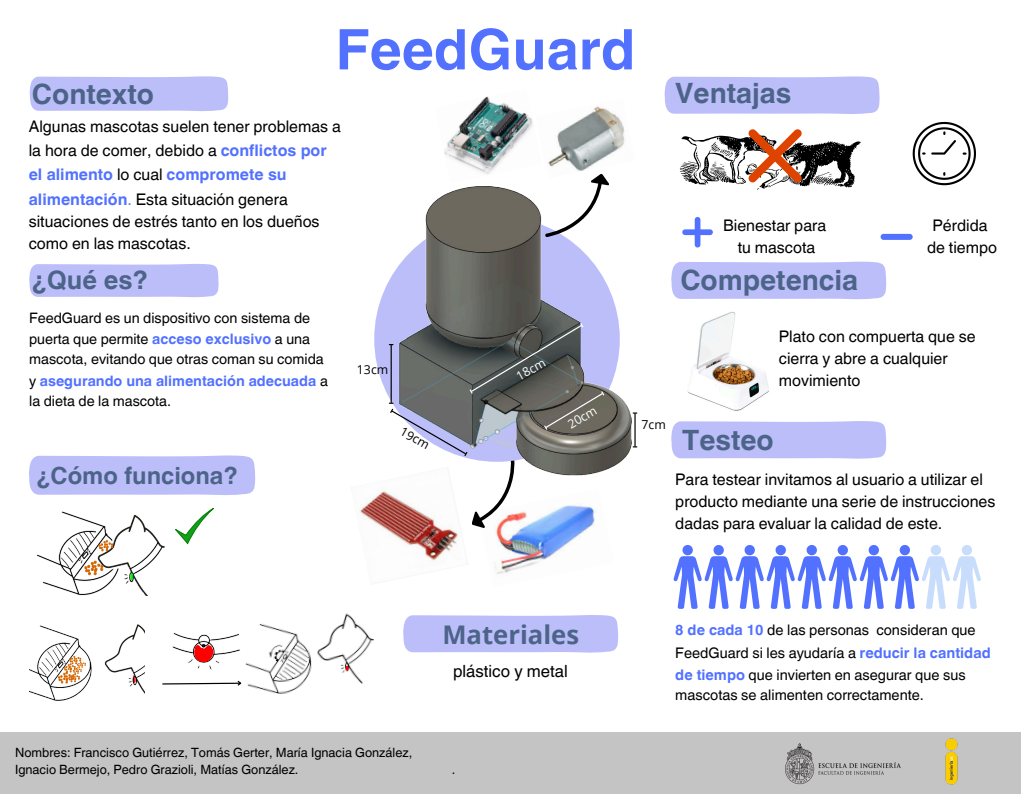
<style>
.page{position:relative;width:1021px;height:794px;background:#fff}
.page>*{position:absolute;margin:0;border:0;box-sizing:border-box;transform-origin:0 0}
.t1{font:700 56px "Helvetica World";color:#5271ff}
.t2{font:700 28px "Helvetica World";color:#4d6489}
.t3{font:700 25.68px "Open Sans";color:#4d6489}
.t4{font:700 25.4px "Helvetica World";color:#4d6489}
.t5{font:700 23.68px "Helvetica World";color:#4d6489}
.t6{font:16.8px "Helvetica World";color:#000}
.t7{font:16px/22.2px "Helvetica World";color:#000}
.t8{font:14.6px/22.2px "Helvetica World";color:#000}
.t9{font:14.4px/21.3px "Helvetica World";color:#000}
.t10{font:12.8px "Helvetica World";color:#000}
.t11{font:12.32px "Open Sans";color:#000}
.t12{font:12.32px "Open Sans";color:#fff}
.s1{font-weight:700;color:#5271ff}
.s2{color:#5271ff}
</style>
<div class="page">
<svg style="left:673px;top:545px;width:308px;height:64px"></svg>
<div style="left:0;top:732px;width:1021px;height:62px;background:#c4c4c4"></div>
<img style="left:785px;top:743px;width:116px;height:42px">
<img style="left:945px;top:738px;width:13px;height:46px">
<img style="left:144px;top:629px;width:96px;height:45px">
<svg style="left:194px;top:645px;width:19px;height:17px"></svg>
<svg style="left:162px;top:680px;width:80px;height:6px"></svg>
<img style="left:245px;top:613px;width:129px;height:81px">
<svg style="left:346px;top:665px;width:3px;height:6px"></svg>
<img style="left:37px;top:511px;width:128px;height:84px">
<svg style="left:130px;top:573px;width:3px;height:7px"></svg>
<svg style="left:84px;top:561px;width:19px;height:14px"></svg>
<svg style="left:175px;top:508px;width:39px;height:36px"></svg>
<svg style="left:98px;top:540px;width:15px;height:11px"></svg>
<svg style="left:679px;top:129px;width:181px;height:61px"></svg>
<img style="left:29px;top:624px;width:115px;height:77px">
<svg style="left:58px;top:656px;width:28px;height:27px"></svg>
<div style="left:30px;top:76px;width:198px;height:35px;background:#bcbefa"></div>
<svg style="left:29px;top:264px;width:190px;height:34px;background:#c0c2fa"></svg>
<svg style="left:29px;top:455px;width:227px;height:40px;background:#bfc1fa"></svg>
<img style="left:444px;top:96px;width:89px;height:79px">
<img style="left:548px;top:106px;width:77px;height:65px">
<img style="left:493px;top:531px;width:91px;height:43px">
<img style="left:359px;top:496px;width:99px;height:68px">
<svg style="left:682px;top:217px;width:31px;height:30px"></svg>
<div style="left:880px;top:234px;width:32px;height:6px;background:#5271ff;border-radius:3px"></div>
<div style="left:671px;top:421px;width:215px;height:38px;background:#bcbefa"></div>
<img style="left:374px;top:186px;width:264px;height:310px">
<hr style="left:634px;top:413px;width:1px;height:33px;background:#000">
<svg style="left:389px;top:322px;width:216px;height:209px"></svg>
<svg style="left:912px;top:122px;width:64px;height:63px"></svg>
<svg style="left:664px;top:76px;width:216px;height:38px;background:#bfc1fa"></svg>
<svg style="left:542px;top:174px;width:70px;height:63px"></svg>
<svg style="left:671px;top:261px;width:215px;height:39px;background:#c0c2fa"></svg>
<img style="left:687px;top:312px;width:82px;height:99px">
<div style="left:403px;top:615px;width:215px;height:38px;background:#bcbefa"></div>
<p class="t2" style="left:32px;top:71px;width:124px">Contexto</p>
<p class="t1" style="left:335px;top:4px;width:301px">FeedGuard</p>
<h1 class="t7" style="left:29px;top:114px;width:313px;line-height:24.3px">Algunas mascotas suelen tener problemas a la hora de comer, debido a <span class="s1">conflictos por el alimento</span> lo cual <span class="s1">compromete su alimentación</span><span class="s2">.</span> Esta situación genera</h1>
<h1 class="t7" style="left:29px;top:210px;width:292px">situaciones de estrés tanto en los dueños como en las mascotas.</h1>
<p class="t4" style="left:32px;top:259px;width:117px">¿Qué es?</p>
<p class="t9" style="left:29px;top:307px;width:282px">FeedGuard es un dispositivo con sistema de puerta que permite <span class="s1">acceso exclusivo</span> a una</p>
<p class="t9" style="left:29px;top:349px;width:300px">mascota, evitando que otras coman su comida y <span class="s1">asegurando una alimentación adecuada</span> a</p>
<p class="t9" style="left:29px;top:390px;width:143px">la dieta de la mascota.</p>
<p class="t5" style="left:36px;top:456px;width:203px">¿Cómo funciona?</p>
<h2 class="t11" style="left:357px;top:360px;width:33px">13cm</h2>
<p class="t11" style="left:405px;top:423px;width:33px;rotate:29deg">19cm</p>
<p class="t12" style="left:513px;top:369px;width:33px;rotate:-29deg">18cm</p>
<p class="t12" style="left:564px;top:418px;width:33px;rotate:-31deg">20cm</p>
<h2 class="t11" style="left:641px;top:416px;width:26px">7cm</h2>
<p class="t2" style="left:675px;top:71px;width:118px">Ventajas</p>
<p class="t7" style="left:723px;top:214px;width:104px;text-align:center">Bienestar para tu mascota</p>
<p class="t7" style="left:927px;top:214px;width:71px;text-align:center">Pérdida de tiempo</p>
<p class="t2" style="left:680px;top:257px;width:179px">Competencia</p>
<p class="t7" style="left:779px;top:325px;width:198px">Plato con compuerta que se cierra y abre a cualquier movimiento</p>
<h4 class="t2" style="left:682px;top:418px;width:93px">Testeo</h4>
<p class="t7" style="left:675px;top:468px;width:322px">Para testear invitamos al usuario a utilizar el producto mediante una serie de instrucciones dadas para evaluar la calidad de este.</p>
<p class="t3" style="left:442px;top:616px;width:138px">Materiales</p>
<p class="t6" style="left:453px;top:661px;width:116px">plástico y metal</p>
<p class="t10" style="left:15px;top:745px;width:399px">Nombres: Francisco Gutiérrez, Tomás Gerter, María Ignacia González,</p>
<p class="t10" style="left:15px;top:762px;width:285px">Ignacio Bermejo, Pedro Grazioli, Matías González.</p>
<p class="t10" style="left:452px;top:762px;width:5px">.</p>
<p class="t8" style="left:675px;top:619px;width:317px"><span class="s1">8 de cada 10</span> de las personas consideran que<br>FeedGuard si les ayudaría a <span class="s1">reducir la cantidad de tiempo</span> que invierten en asegurar que sus</p>
<p class="t8" style="left:675px;top:684px;width:250px">mascotas se alimenten correctamente.</p>
</div>
